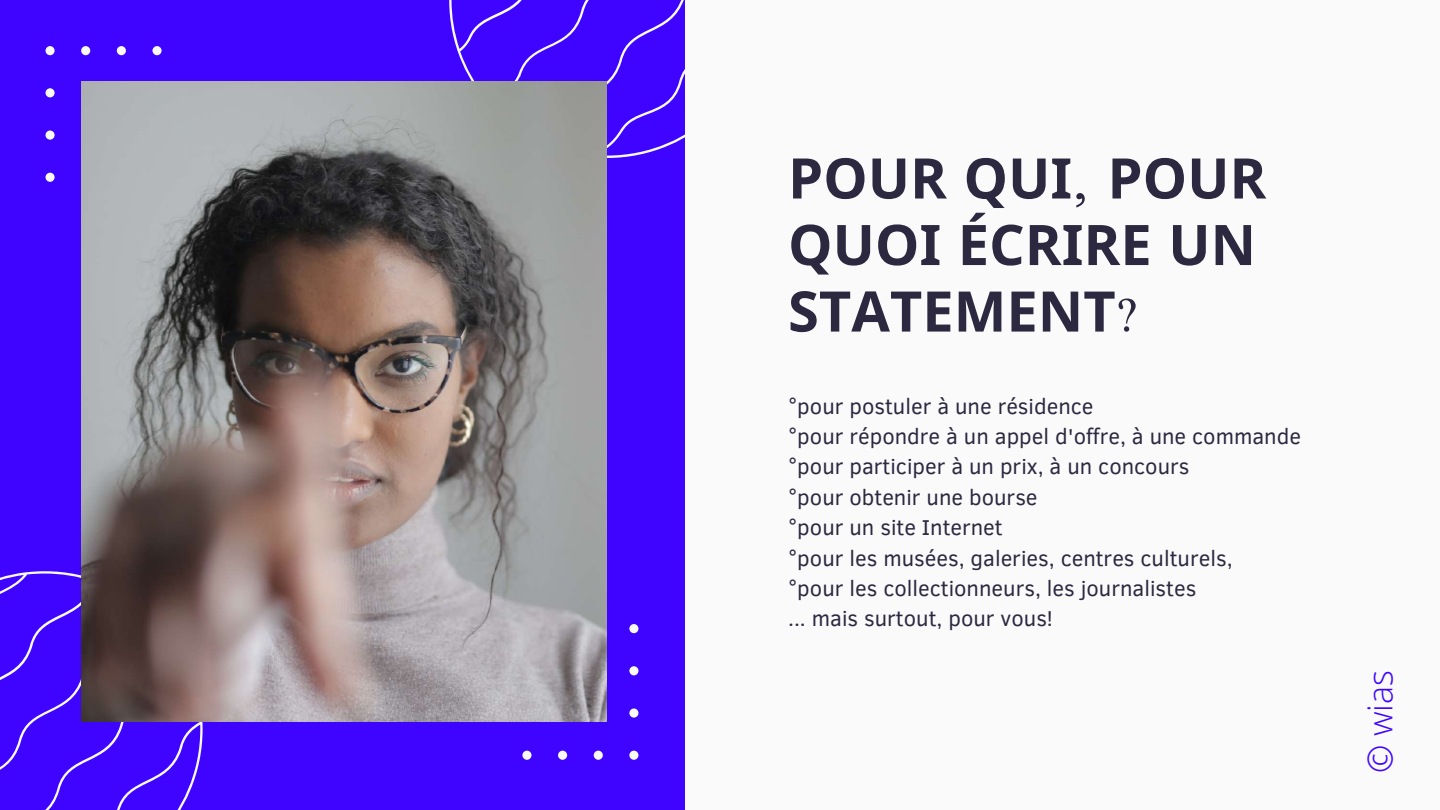
<style>
.page{position:relative;width:1440px;height:810px;background:#3e04ff}
.page>*{position:absolute;margin:0;border:0;box-sizing:border-box;transform-origin:0 0}
.t1{font:700 56px/66.5px "Noto Sans";color:#2c2840}
.t2{font:300 34px "Open Sans";color:#3e04ff}
.t3{font:22px/30.4px "Clear Sans";color:#2c2840}
.s1{font-family:"Shimanto";font-weight:400}
</style>
<div class="page">
<svg style="left:0;top:571px;width:203px;height:239px"></svg>
<svg style="left:449px;top:0;width:236px;height:158px"></svg>
<svg style="left:46px;top:46px;width:116px;height:136px"></svg>
<svg style="left:522px;top:624px;width:116px;height:136px"></svg>
<img style="left:81px;top:81px;width:526px;height:641px">
<div style="left:685px;top:0;width:755px;height:810px;background:#fafafa"></div>
<h1 class="t1" style="left:788px;top:144px;width:480px">POUR QUI<span class="s1">,</span> POUR<br>QUOI ÉCRIRE UN<br>STATEMENT<span class="s1">?</span></h1>
<p class="t3" style="left:788px;top:390px;width:514px">°pour postuler à une résidence<br>°pour répondre à un appel d'offre, à une commande °pour participer à un prix, à un concours<br>°pour obtenir une bourse<br>°pour un site Internet<br>°pour les musées, galeries, centres culturels,<br>°pour les collectionneurs, les journalistes<br>... mais surtout, pour vous!</p>
<h2 class="t2" style="left:1356px;top:773px;width:105px;rotate:-90deg">© wias</h2>
</div>
